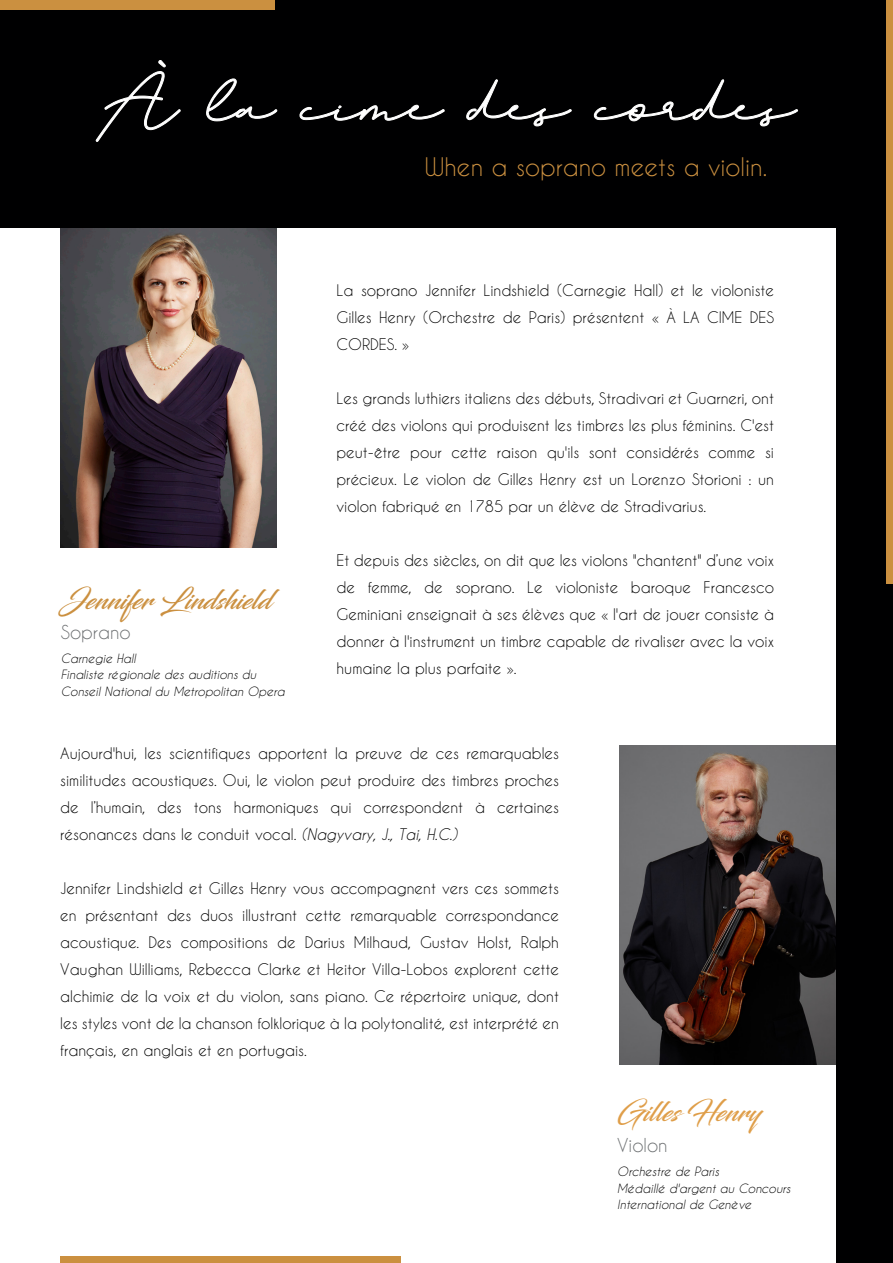
<style>
.page{position:relative;width:893px;height:1263px;background:#000001}
.page>*{position:absolute;margin:0;border:0;box-sizing:border-box;transform-origin:0 0}
.t1{font:97.5px "Magenta";color:#fff}
.t2{font:27px "Blacksword";color:#cb9040}
.t3{font:27px "Blacksword";color:#df9e49}
.t4{font:24px "Caviar Dreams";color:#cb9040}
.t5{font:18px "Caviar Dreams";color:#6c6f71}
.t6{font:15px/27px "Caviar Dreams";color:#000001;text-align:justify}
.t7{font:italic 12px/16.5px "Caviar Dreams";color:#000001}
.s1{font-style:italic}
</style>
<div class="page">
<div style="left:0;top:228px;width:836px;height:1035px;background:#fff"></div>
<div style="left:0;top:0;width:275px;height:9px;background:#cb9040"></div>
<svg style="left:96px;top:60px;width:85px;height:82px"></svg>
<svg style="left:206px;top:78px;width:71px;height:44px"></svg>
<svg style="left:300px;top:104px;width:145px;height:17px"></svg>
<svg style="left:466px;top:79px;width:106px;height:48px"></svg>
<svg style="left:594px;top:79px;width:204px;height:48px"></svg>
<div style="left:886px;top:0;width:7px;height:584px;background:#cb9040"></div>
<img style="left:60px;top:229px;width:216px;height:319px">
<img style="left:620px;top:745px;width:216px;height:319px">
<div style="left:60px;top:1256px;width:340px;height:7px;background:#cb9040"></div>
<h1 class="t1" style="left:96px;top:60px;width:701px">À la cime des cordes</h1>
<h3 class="t4" style="left:425px;top:153px;width:344px">When a soprano meets a violin.</h3>
<h2 class="t2" style="left:61px;top:584px;width:212px">Jennifer Lindshield</h2>
<p class="t5" style="left:61px;top:621px;width:71px">Soprano</p>
<p class="t7" style="left:61px;top:650px;width:225px">Carnegie Hall<br>Finaliste régionale des auditions du<br>Conseil National du Metropolitan Opera</p>
<p class="t6" style="left:336px;top:276px;width:439px">La soprano Jennifer Lindshield (Carnegie Hall) et le violoniste Gilles Henry (Orchestre de Paris) présentent « À LA CIME DES CORDES. »</p>
<p class="t6" style="left:336px;top:384px;width:439px">Les grands luthiers italiens des débuts, Stradivari et Guarneri, ont créé des violons qui produisent les timbres les plus féminins. C'est peut-être pour cette raison qu'ils sont considérés comme si précieux. Le violon de Gilles Henry est un Lorenzo Storioni : un violon fabriqué en 1785 par un élève de Stradivarius.</p>
<p class="t6" style="left:336px;top:546px;width:439px">Et depuis des siècles, on dit que les violons "chantent" d’une voix de femme, de soprano. Le violoniste baroque Francesco Geminiani enseignait à ses élèves que « l'art de jouer consiste à donner à l'instrument un timbre capable de rivaliser avec la voix humaine la plus parfaite ».</p>
<p class="t6" style="left:60px;top:739px;width:500px">Aujourd'hui, les scientifiques apportent la preuve de ces remarquables similitudes acoustiques. Oui, le violon peut produire des timbres proches de l’humain, des tons harmoniques qui correspondent à certaines résonances dans le conduit vocal. <span class="s1">(Nagyvary, J., Tai, H.C.)</span></p>
<p class="t6" style="left:60px;top:874px;width:500px">Jennifer Lindshield et Gilles Henry vous accompagnent vers ces sommets en présentant des duos illustrant cette remarquable correspondance acoustique. Des compositions de Darius Milhaud, Gustav Holst, Ralph Vaughan Williams, Rebecca Clarke et Heitor Villa-Lobos explorent cette alchimie de la voix et du violon, sans piano. Ce répertoire unique, dont les styles vont de la chanson folklorique à la polytonalité, est interprété en français, en anglais et en portugais.</p>
<h2 class="t3" style="left:617px;top:1096px;width:145px">Gilles Henry</h2>
<p class="t5" style="left:617px;top:1135px;width:52px">Violon</p>
<p class="t7" style="left:617px;top:1163px;width:175px">Orchestre de Paris<br>Médaillé d'argent au Concours<br>International de Genève</p>
</div>
